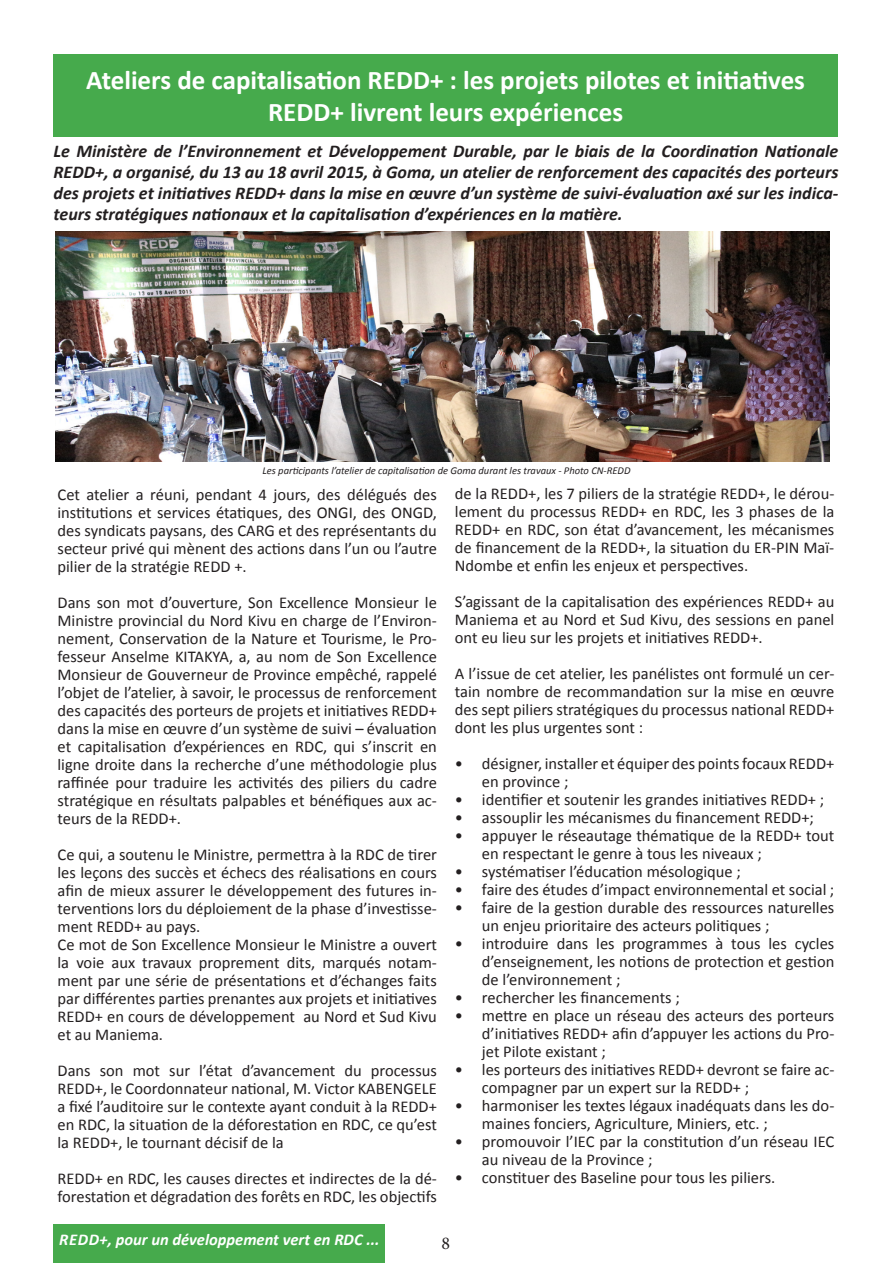
<style>
.page{position:relative;width:893px;height:1263px;background:#fff}
.page>*{position:absolute;margin:0;border:0;box-sizing:border-box;transform-origin:0 0}
.t1{font:700 27px/32.4px "Calibri";color:#fff;text-align:center}
.t2{font:italic 700 18px/21px "Calibri";color:#231f20;text-align:justify}
.t3{font:18px "Minion Pro";color:#231f20}
.t4{font:16.5px/18px "Calibri";color:#231f20;text-align:justify}
.t5{font:italic 700 16.5px "Calibri";color:#fff}
.t6{font:700 16.5px "Calibri";color:#fff}
.t7{font:italic 10.5px "Calibri";color:#231f20}
</style>
<div class="page">
<div style="left:53px;top:54px;width:785px;height:82px;background:#46aa4c"></div>
<img style="left:55px;top:232px;width:775px;height:229px">
<div style="left:54px;top:1225px;width:331px;height:38px;background:#46aa4c"></div>
<p class="t1" style="left:86px;top:64px;width:720px">Ateliers de capitalisation REDD+ : les projets pilotes et initiatives<br>REDD+ livrent leurs expériences</p>
<p class="t2" style="left:54px;top:140px;width:786px">Le Ministère de l’Environnement et Développement Durable, par le biais de la Coordination Nationale REDD+, a organisé, du 13 au 18 avril 2015, à Goma, un atelier de renforcement des capacités des porteurs des projets et initiatives REDD+ dans la mise en œuvre d’un système de suivi-évaluation axé sur les indica&shy;teurs stratégiques nationaux et la capitalisation d’expériences en la matière.</p>
<p class="t7" style="left:262px;top:463px;width:370px">Les participants l’atelier de capitalisation de Goma durant les travaux - Photo CN-REDD</p>
<p class="t4" style="left:58px;top:486px;width:381px">Cet atelier a réuni, pendant 4 jours, des délégués des institutions et services étatiques, des ONGI, des ONGD, des syndicats paysans, des CARG et des représentants du secteur privé qui mènent des actions dans l’un ou l’autre pilier de la stratégie REDD +.</p>
<p class="t4" style="left:58px;top:594px;width:381px">Dans son mot d’ouverture, Son Excellence Monsieur le Ministre provincial du Nord Kivu en charge de l’Environ&shy;nement, Conservation de la Nature et Tourisme, le Pro&shy;fesseur Anselme KITAKYA, a, au nom de Son Excellence Monsieur de Gouverneur de Province empêché, rappelé l’objet de l’atelier, à savoir, le processus de renforcement des capacités des porteurs de projets et initiatives REDD+ dans la mise en œuvre d’un système de suivi – évaluation et capitalisation d’expériences en RDC, qui s’inscrit en ligne droite dans la recherche d’une méthodologie plus raffinée pour traduire les activités des piliers du cadre stratégique en résultats palpables et bénéfiques aux ac&shy;teurs de la REDD+.</p>
<p class="t4" style="left:58px;top:846px;width:381px">Ce qui, a soutenu le Ministre, permettra à la RDC de tirer les leçons des succès et échecs des réalisations en cours afin de mieux assurer le développement des futures in&shy;terventions lors du déploiement de la phase d’investisse&shy;ment REDD+ au pays.</p>
<p class="t4" style="left:58px;top:936px;width:381px">Ce mot de Son Excellence Monsieur le Ministre a ouvert la voie aux travaux proprement dits, marqués notam&shy;ment par une série de présentations et d’échanges faits par différentes parties prenantes aux projets et initiatives REDD+ en cours de développement au Nord et Sud Kivu et au Maniema.</p>
<p class="t4" style="left:58px;top:1062px;width:381px">Dans son mot sur l’état d’avancement du processus REDD+, le Coordonnateur national, M. Victor KABENGELE a fixé l’auditoire sur le contexte ayant conduit à la REDD+ en RDC, la situation de la déforestation en RDC, ce qu’est la REDD+, le tournant décisif de la</p>
<p class="t4" style="left:58px;top:1170px;width:381px">REDD+ en RDC, les causes directes et indirectes de la dé&shy;forestation et dégradation des forêts en RDC, les objectifs</p>
<p class="t4" style="left:455px;top:485px;width:381px">de la REDD+, les 7 piliers de la stratégie REDD+, le dérou&shy;lement du processus REDD+ en RDC, les 3 phases de la REDD+ en RDC, son état d’avancement, les mécanismes de financement de la REDD+, la situation du ER-PIN Maï-Ndombe et enfin les enjeux et perspectives.</p>
<p class="t4" style="left:455px;top:593px;width:381px">S’agissant de la capitalisation des expériences REDD+ au Maniema et au Nord et Sud Kivu, des sessions en panel ont eu lieu sur les projets et initiatives REDD+.</p>
<p class="t4" style="left:455px;top:665px;width:381px">A l’issue de cet atelier, les panélistes ont formulé un cer&shy;tain nombre de recommandation sur la mise en œuvre des sept piliers stratégiques du processus national REDD+ dont les plus urgentes sont :</p>
<p class="t4" style="left:482px;top:755px;width:354px;text-indent:-27px">• désigner, installer et équiper des points focaux REDD+ en province ;</p>
<p class="t4" style="left:455px;top:791px;width:371px">• identifier et soutenir les grandes initiatives REDD+ ;</p>
<p class="t4" style="left:455px;top:809px;width:361px">• assouplir les mécanismes du financement REDD+;</p>
<p class="t4" style="left:482px;top:827px;width:354px;text-indent:-27px">• appuyer le réseautage thématique de la REDD+ tout en respectant le genre à tous les niveaux ;</p>
<p class="t4" style="left:455px;top:863px;width:287px">• systématiser l’éducation mésologique ;</p>
<p class="t4" style="left:455px;top:881px;width:381px">• faire des études d’impact environnemental et social ;</p>
<p class="t4" style="left:482px;top:899px;width:354px;text-indent:-27px">• faire de la gestion durable des ressources naturelles un enjeu prioritaire des acteurs politiques ;</p>
<p class="t4" style="left:482px;top:935px;width:354px;text-indent:-27px">• introduire dans les programmes à tous les cycles d’enseignement, les notions de protection et gestion de l’environnement ;</p>
<p class="t4" style="left:455px;top:989px;width:226px">• rechercher les financements ;</p>
<p class="t4" style="left:482px;top:1007px;width:354px;text-indent:-27px">• mettre en place un réseau des acteurs des porteurs d’initiatives REDD+ afin d’appuyer les actions du Pro&shy;jet Pilote existant ;</p>
<p class="t4" style="left:482px;top:1061px;width:354px;text-indent:-27px">• les porteurs des initiatives REDD+ devront se faire ac&shy;compagner par un expert sur la REDD+ ;</p>
<p class="t4" style="left:482px;top:1097px;width:354px;text-indent:-27px">• harmoniser les textes légaux inadéquats dans les do&shy;maines fonciers, Agriculture, Miniers, etc. ;</p>
<p class="t4" style="left:482px;top:1133px;width:354px;text-indent:-27px">• promouvoir l’IEC par la constitution d’un réseau IEC au niveau de la Province ;</p>
<p class="t4" style="left:455px;top:1169px;width:322px">• constituer des Baseline pour tous les piliers.</p>
<p class="t6" style="left:68px;top:1225px;width:303px">Redd+, pour un développement vert en RDC</p>
<p class="t3" style="left:442px;top:1231px;width:10px">8</p>
<p class="t5" style="left:59px;top:1229px;width:322px">REDD+, pour un développement vert en RDC ...</p>
</div>
